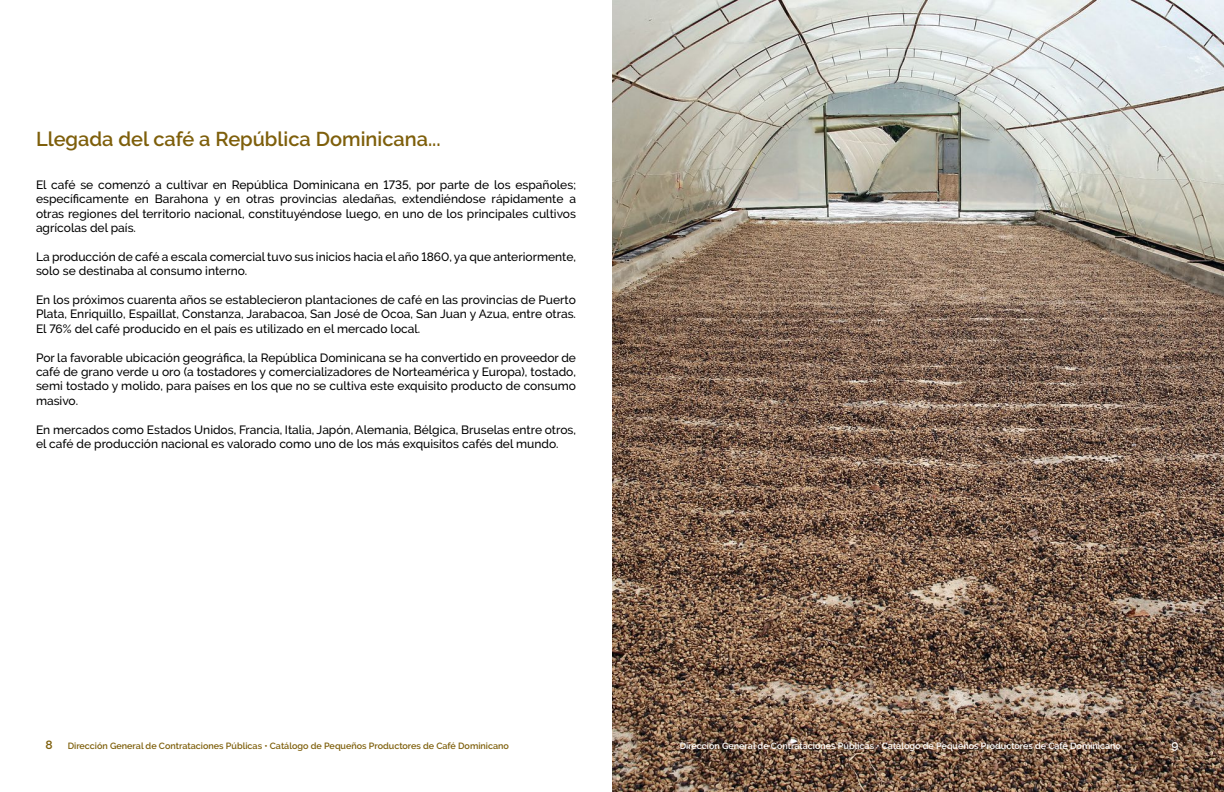
<style>
.page{position:relative;width:1224px;height:792px;background:#fff}
.page>*{position:absolute;margin:0;border:0;box-sizing:border-box;transform-origin:0 0}
.t1{font:600 20px "Raleway";color:#7e5f0b}
.t2{font:500 12px/14.4px "Raleway";color:#000;text-align:justify}
.t3{font:600 12px "Raleway";color:#7e5f0b}
.t4{font:600 12px "Raleway";color:#fff}
.t5{font:600 9px "Raleway";color:#7e5f0b}
.t6{font:600 9px "Raleway";color:#fff}
</style>
<div class="page">
<img style="left:612px;top:0;width:612px;height:792px">
<h1 class="t1" style="left:36px;top:127px;width:406px">Llegada del café a República Dominicana...</h1>
<p class="t2" style="left:36px;top:177px;width:542px">El café se comenzó a cultivar en República Dominicana en 1735, por parte de los españoles; específicamente en Barahona y en otras provincias aledañas, extendiéndose rápidamente a otras regiones del territorio nacional, constituyéndose luego, en uno de los principales cultivos agrícolas del país.</p>
<p class="t2" style="left:36px;top:249px;width:541px">La producción de café a escala comercial tuvo sus inicios hacia el año 1860, ya que anteriormente, solo se destinaba al consumo interno.</p>
<p class="t2" style="left:36px;top:293px;width:542px">En los próximos cuarenta años se establecieron plantaciones de café en las provincias de Puerto Plata, Enriquillo, Espaillat, Constanza, Jarabacoa, San José de Ocoa, San Juan y Azua, entre otras.<br>El 76% del café producido en el país es utilizado en el mercado local.</p>
<p class="t2" style="left:36px;top:350px;width:541px">Por la favorable ubicación geográfica, la República Dominicana se ha convertido en proveedor de café de grano verde u oro (a tostadores y comercializadores de Norteamérica y Europa), tostado, semi tostado y molido, para países en los que no se cultiva este exquisito producto de consumo masivo.</p>
<p class="t2" style="left:36px;top:422px;width:542px">En mercados como Estados Unidos, Francia, Italia, Japón, Alemania, Bélgica, Bruselas entre otros, el café de producción nacional es valorado como uno de los más exquisitos cafés del mundo.</p>
<p class="t3" style="left:45px;top:738px;width:9px">8</p>
<p class="t5" style="left:68px;top:740px;width:443px">Dirección General de Contrataciones Públicas • Catálogo de Pequeños Productores de Café Dominicano</p>
<p class="t6" style="left:680px;top:740px;width:443px">Dirección General de Contrataciones Públicas • Catálogo de Pequeños Productores de Café Dominicano</p>
<p class="t4" style="left:1172px;top:738px;width:9px">9</p>
</div>
